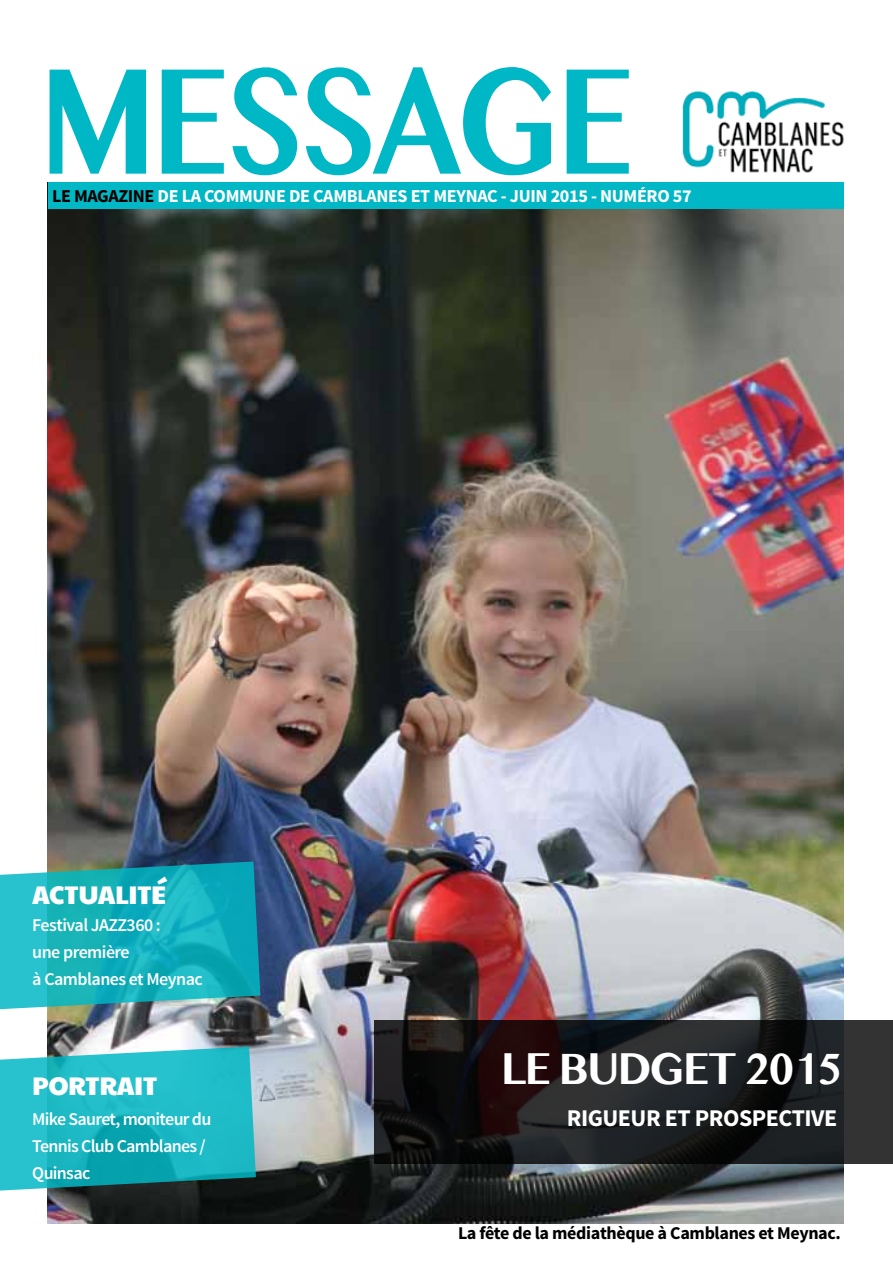
<style>
.page{position:relative;width:893px;height:1263px;background:#fff}
.page>*{position:absolute;margin:0;border:0;box-sizing:border-box;transform-origin:0 0}
.t1{font:700 149.55px "Bangla MN";letter-spacing:-.04em;color:#00b8c5;scale:.8 1}
.t2{font:700 43.8px "Bangla MN";letter-spacing:-.05em;color:#fff;scale:.93 1}
.t3{font:25.5px "Paytone One";letter-spacing:-.02em;color:#fff}
.t4{font:700 24px "Source Sans Pro";letter-spacing:-.02em;color:#fff}
.t5{font:700 18.15px "Source Sans Pro";letter-spacing:-.02em;color:#fff}
.t6{font:600 18px/27px "Source Sans Pro";letter-spacing:-.04em;color:#fff}
.t7{font:700 18px "Source Sans Pro";letter-spacing:-.02em;color:#000}
.s1{color:#000}
</style>
<div class="page">
<img style="left:48px;top:208px;width:796px;height:1015px">
<div style="left:48px;top:182px;width:796px;height:26px;background:#00b8c5"></div>
<svg style="left:0;top:861px;width:260px;height:149px;background:#21aeb8"></svg>
<svg style="left:0;top:1046px;width:256px;height:145px;background:#27b3bd"></svg>
<svg style="left:374px;top:1020px;width:519px;height:144px;background:#1d1c1e"></svg>
<img style="left:682px;top:90px;width:162px;height:83px">
<h1 class="t1" style="left:39px;top:24px;width:747px">MESSAGE</h1>
<p class="t5" style="left:52px;top:184px;width:641px"><span class="s1">LE MAGAZINE</span> DE LA COMMUNE DE CAMBLANES ET MEYNAC - JUIN 2015 - NUMÉRO 57</p>
<h3 class="t3" style="left:32px;top:875px;width:136px">ACTUALITÉ</h3>
<p class="t6" style="left:32px;top:912px;width:172px">Festival JAZZ360 :<br>une première<br>à Camblanes et Meynac</p>
<h3 class="t3" style="left:32px;top:1066px;width:127px">PORTRAIT</h3>
<p class="t6" style="left:32px;top:1106px;width:181px">Mike Sauret, moniteur du<br>Tennis Club Camblanes /<br>Quinsac</p>
<h2 class="t2" style="left:501px;top:1040px;width:369px">LE BUDGET 2015</h2>
<h3 class="t4" style="left:567px;top:1102px;width:272px">RIGUEUR ET PROSPECTIVE</h3>
<p class="t7" style="left:458px;top:1221px;width:384px">LA FÊTE DE LA MÉDIATHÈQUE À CAMBLANES ET MEYNAC.</p>
</div>
